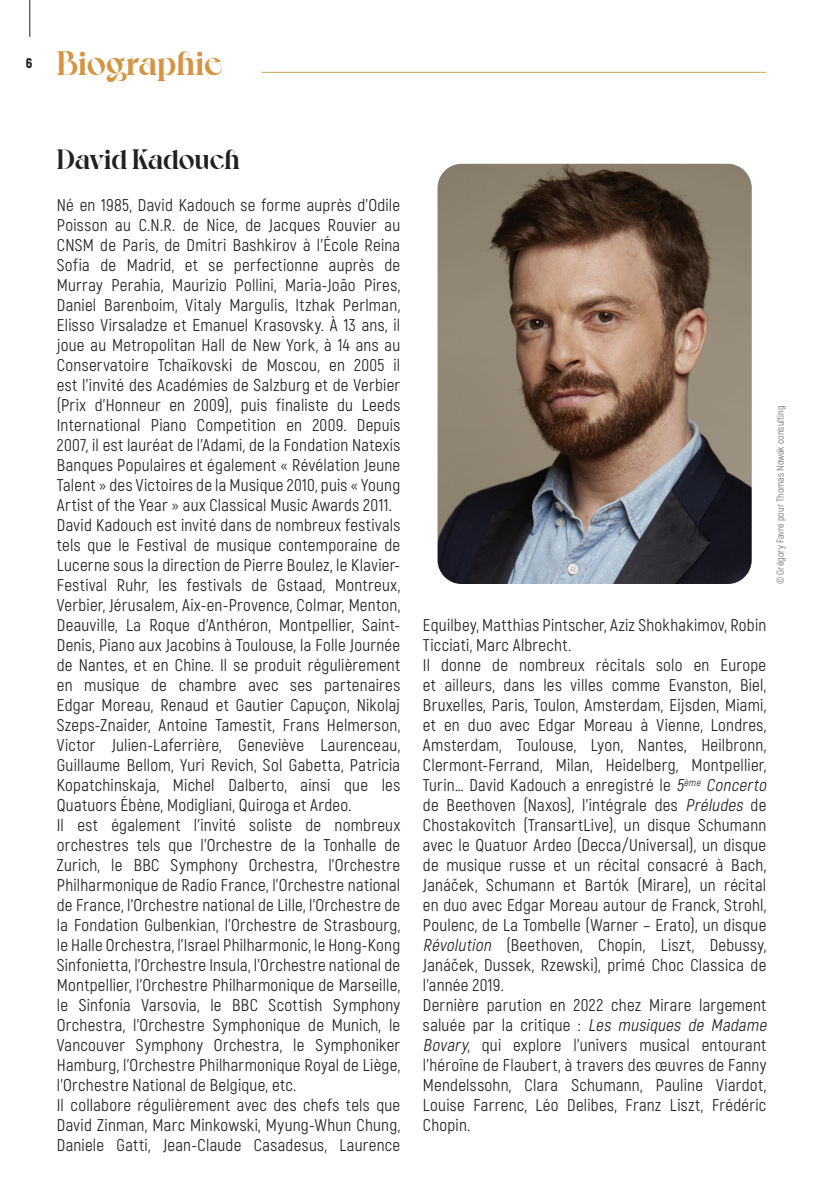
<style>
.page{position:relative;width:823px;height:1191px;background:#fff}
.page>*{position:absolute;margin:0;border:0;box-sizing:border-box;transform-origin:0 0}
.t1{font:700 34px "Voyage";color:#d49442}
.t2{font:700 28px "Voyage";color:#231f20}
.t3{font:17px/20px "Akrobat";letter-spacing:.015em;color:#231f20}
.t4{font:900 14px "Akrobat";color:#231f20}
.t5{font:10px "Akrobat";color:#6c6d70}
.s1{font-style:italic}
</style>
<div class="page">
<hr style="left:29px;top:0;width:1px;height:37px;background:#231f20">
<hr style="left:261px;top:72px;width:504px;height:1px;background:#cd9f57">
<img style="left:437px;top:164px;width:314px;height:420px">
<p class="t4" style="left:26px;top:54px;width:8px">6</p>
<h1 class="t1" style="left:57px;top:43px;width:167px">Biographie</h1>
<h2 class="t2" style="left:57px;top:142px;width:184px">David Kadouch</h2>
<p class="t3" style="left:57px;top:195px;width:345px">Né en 1985, David Kadouch se forme auprès d’Odile Poisson au C.N.R. de Nice, de Jacques Rouvier au CNSM de Paris, de Dmitri Bashkirov à l’École Reina Sofia de Madrid, et se perfectionne auprès de Murray Perahia, Maurizio Pollini, Maria-João Pires, Daniel Barenboim, Vitaly Margulis, Itzhak Perlman, Elisso Virsaladze et Emanuel Krasovsky. À 13 ans, il joue au Metropolitan Hall de New York, à 14 ans au Conservatoire Tchaïkovski de Moscou, en 2005 il est l’invité des Académies de Salzburg et de Verbier (Prix d’Honneur en 2009), puis finaliste du Leeds International Piano Competition en 2009. Depuis 2007, il est lauréat de l’Adami, de la Fondation Natexis Banques Populaires et également « Révélation Jeune Talent » des Victoires de la Musique 2010, puis « Young Artist of the Year » aux Classical Music Awards 2011.<br>David Kadouch est invité dans de nombreux festivals tels que le Festival de musique contemporaine de Lucerne sous la direction de Pierre Boulez, le Klavier-Festival Ruhr, les festivals de Gstaad, Montreux, Verbier, Jérusalem, Aix-en-Provence, Colmar, Menton, Deauville, La Roque d’Anthéron, Montpellier, Saint-Denis, Piano aux Jacobins à Toulouse, la Folle Journée de Nantes, et en Chine. Il se produit régulièrement en musique de chambre avec ses partenaires Edgar Moreau, Renaud et Gautier Capuçon, Nikolaj Szeps-Znaider, Antoine Tamestit, Frans Helmerson, Victor Julien-Laferrière, Geneviève Laurenceau, Guillaume Bellom, Yuri Revich, Sol Gabetta, Patricia Kopatchinskaja, Michel Dalberto, ainsi que les Quatuors Ébène, Modigliani, Quiroga et Ardeo.<br>Il est également l’invité soliste de nombreux orchestres tels que l’Orchestre de la Tonhalle de Zurich, le BBC Symphony Orchestra, l’Orchestre Philharmonique de Radio France, l’Orchestre national de France, l’Orchestre national de Lille, l’Orchestre de la Fondation Gulbenkian, l’Orchestre de Strasbourg, le Halle Orchestra, l’Israel Philharmonic, le Hong-Kong Sinfonietta, l’Orchestre Insula, l’Orchestre national de Montpellier, l’Orchestre Philharmonique de Marseille, le Sinfonia Varsovia, le BBC Scottish Symphony Orchestra, l’Orchestre Symphonique de Munich, le Vancouver Symphony Orchestra, le Symphoniker Hamburg, l’Orchestre Philharmonique Royal de Liège, l’Orchestre National de Belgique, etc.<br>Il collabore régulièrement avec des chefs tels que David Zinman, Marc Minkowski, Myung-Whun Chung, Daniele Gatti, Jean-Claude Casadesus, Laurence</p>
<p class="t5" style="left:773px;top:584px;width:180px;rotate:-90deg">© Grégory Favre pour Thomas Nowak consulting</p>
<p class="t3" style="left:422px;top:615px;width:348px">Equilbey, Matthias Pintscher, Aziz Shokhakimov, Robin Ticciati, Marc Albrecht.<br>Il donne de nombreux récitals solo en Europe et ailleurs, dans les villes comme Evanston, Biel, Bruxelles, Paris, Toulon, Amsterdam, Eijsden, Miami, et en duo avec Edgar Moreau à Vienne, Londres, Amsterdam, Toulouse, Lyon, Nantes, Heilbronn, Clermont-Ferrand, Milan, Heidelberg, Montpellier, Turin… David Kadouch a enregistré le <span class="s1">5</span><sup>ème</sup> <span class="s1">Concerto </span>de Beethoven (Naxos), l’intégrale des <span class="s1">Préludes</span> de Chostakovitch (TransartLive), un disque Schumann avec le Quatuor Ardeo (Decca/Universal), un disque de musique russe et un récital consacré à Bach, Janáček, Schumann et Bartók (Mirare), un récital en duo avec Edgar Moreau autour de Franck, Strohl, Poulenc, de La Tombelle (Warner – Erato), un disque <span class="s1">Révolution</span> (Beethoven, Chopin, Liszt, Debussy, Janáček, Dussek, Rzewski), primé Choc Classica de l’année 2019.<br>Dernière parution en 2022 chez Mirare largement saluée par la critique : <span class="s1">Les musiques de Madame Bovary</span>, qui explore l’univers musical entourant l’héroïne de Flaubert, à travers des œuvres de Fanny Mendelssohn, Clara Schumann, Pauline Viardot, Louise Farrenc, Léo Delibes, Franz Liszt, Frédéric Chopin.</p>
</div>
